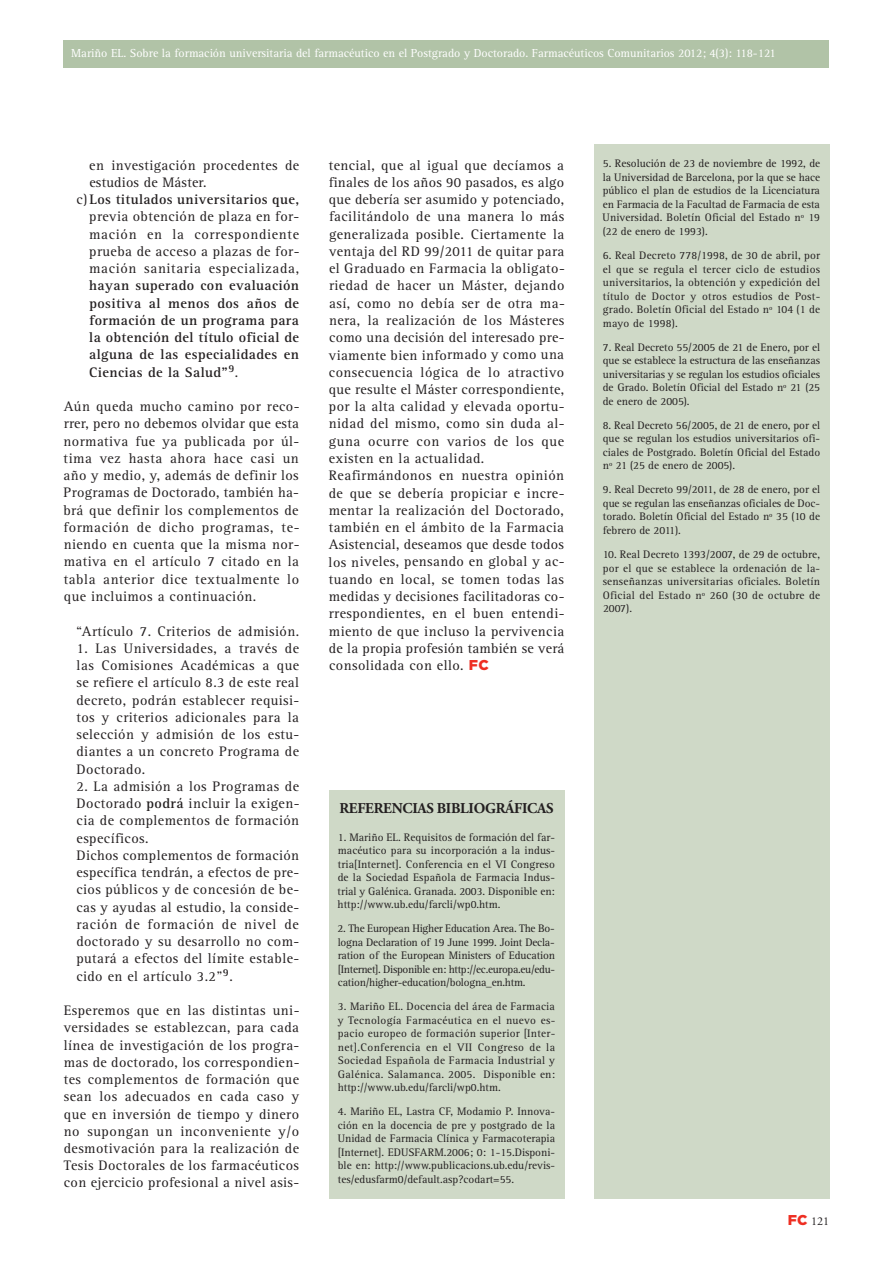
<style>
.page{position:relative;width:893px;height:1263px;background:#fff}
.page>*{position:absolute;margin:0;border:0;box-sizing:border-box;transform-origin:0 0}
.t1{font:700 15px "Adobe Garamond Pro";letter-spacing:-.015em;color:#231f20}
.t2{font:14.25px/17.2px "Rotis Serif";letter-spacing:.03em;color:#231f20;text-align:justify}
.t3{font:700 14.25px/17.2px "Rotis Serif";letter-spacing:.03em;color:#231f20;text-align:justify}
.t4{font:14.25px "Rotis Serif";letter-spacing:.05em;color:#231f20}
.t5{font:12px "Rotis Serif";color:#fff}
.t6{font:12px "Adobe Garamond Pro";color:#231f20}
.t7{font:11.25px/13.5px "Rotis Serif";color:#231f20;text-align:justify}
.s1{font-weight:400}
.s2{font-weight:700}
.s3{font-family:"Gotham";font-weight:900;color:#ee2e22}
.s4{font-family:"Gotham";font-weight:900;font-size:14.25px;color:#ee2e22}
</style>
<div class="page">
<div style="left:64px;top:40px;width:765px;height:27px;background:#b1c3a7"></div>
<div style="left:594px;top:145px;width:235px;height:1054px;background:#cfd9c7"></div>
<div style="left:329px;top:791px;width:235px;height:408px;background:#cfd9c7"></div>
<p class="t5" style="left:71px;top:49px;width:706px">Mariño EL. Sobre la formación universitaria del farmacéutico en el Postgrado y Doctorado. Farmacéuticos Comunitarios 2012; 4(3): 118-121</p>
<p class="t2" style="left:89px;top:158px;width:211px">en investigación procedentes de</p>
<p class="t2" style="left:89px;top:175px;width:119px">estudios de Máster.</p>
<p class="t3" style="left:77px;top:192px;width:224px"><span class="s1">c)</span> Los titulados universitarios que,</p>
<p class="t2" style="left:89px;top:210px;width:212px">previa obtención de plaza en for-</p>
<p class="t4" style="left:89px;top:229px;width:211px">mación en la correspondiente</p>
<p class="t2" style="left:89px;top:244px;width:212px">prueba de acceso a plazas de for-</p>
<p class="t2" style="left:89px;top:261px;width:211px">mación sanitaria especializada,</p>
<p class="t3" style="left:89px;top:279px;width:211px">hayan superado con evaluación positiva al menos dos años de formación de un programa para la obtención del título oficial de alguna de las especialidades en Ciencias de la Salud”<sup>9</sup><span class="s1">.</span></p>
<p class="t2" style="left:63px;top:399px;width:238px">Aún queda mucho camino por reco&shy;rrer, pero no debemos olvidar que esta normativa fue ya publicada por úl&shy;tima vez hasta ahora hace casi un año y medio, y, además de definir los Programas de Doctorado, también ha&shy;brá que definir los complementos de formación de dicho programas, te&shy;niendo en cuenta que la misma nor&shy;mativa en el artículo 7 citado en la tabla anterior dice textualmente lo que incluimos a continuación.</p>
<p class="t2" style="left:77px;top:624px;width:224px">“Artículo 7. Criterios de admisión.</p>
<p class="t2" style="left:76px;top:641px;width:224px">1. Las Universidades, a través de las Comisiones Académicas a que se refiere el artículo 8.3 de este real decreto, podrán establecer requisi&shy;tos y criterios adicionales para la selección y admisión de los estu&shy;diantes a un concreto Programa de Doctorado.</p>
<p class="t2" style="left:76px;top:779px;width:225px;text-align:left">2. La admisión a los Programas de<br>Doctorado <span class="s2">podrá</span> incluir la exigen&shy;cia de complementos de formación específicos.<br>Dichos complementos de formación específica tendrán, a efectos de pre&shy;cios públicos y de concesión de be&shy;cas y ayudas al estudio, la conside&shy;ración de formación de nivel de doctorado y su desarrollo no com&shy;putará a efectos del límite estable&shy;cido en el artículo 3.2”<sup>9</sup>.</p>
<p class="t2" style="left:64px;top:1003px;width:237px">Esperemos que en las distintas uni&shy;versidades se establezcan, para cada línea de investigación de los progra&shy;mas de doctorado, los correspondien&shy;tes complementos de formación que sean los adecuados en cada caso y que en inversión de tiempo y dinero no supongan un inconveniente y/o desmotivación para la realización de Tesis Doctorales de los farmacéuticos con ejercicio profesional a nivel asis-</p>
<p class="t2" style="left:329px;top:158px;width:238px;text-align:left">tencial, que al igual que decíamos a finales de los años 90 pasados, es algo que debería ser asumido y potenciado, facilitándolo de una manera lo más generalizada posible. Ciertamente la ventaja del RD 99/2011 de quitar para el Graduado en Farmacia la obligato&shy;riedad de hacer un Máster, dejando así, como no debía ser de otra ma&shy;nera, la realización de los Másteres como una decisión del interesado pre&shy;viamente bien informado y como una consecuencia lógica de lo atractivo que resulte el Máster correspondiente, por la alta calidad y elevada oportu&shy;nidad del mismo, como sin duda al&shy;guna ocurre con varios de los que existen en la actualidad.<br>Reafirmándonos en nuestra opinión de que se debería propiciar e incre&shy;mentar la realización del Doctorado, también en el ámbito de la Farmacia Asistencial, deseamos que desde todos los niveles, pensando en global y ac&shy;tuando en local, se tomen todas las medidas y decisiones facilitadoras co&shy;rrespondientes, en el buen entendi&shy;miento de que incluso la pervivencia de la propia profesión también se verá consolidada con ello. <span class="s3">FC</span></p>
<p class="t7" style="left:603px;top:158px;width:219px">5. Resolución de 23 de noviembre de 1992, de la Universidad de Barcelona, por la que se hace público el plan de estudios de la Licenciatura en Farmacia de la Facultad de Farmacia de esta Universidad. Boletín Oficial del Estado nº 19 (22 de enero de 1993).</p>
<p class="t7" style="left:603px;top:250px;width:219px">6. Real Decreto 778/1998, de 30 de abril, por el que se regula el tercer ciclo de estudios universitarios, la obtención y expedición del título de Doctor y otros estudios de Post - grado. Boletín Oficial del Estado nº 104 (1 de mayo de 1998).</p>
<p class="t7" style="left:603px;top:341px;width:219px">7. Real Decreto 55/2005 de 21 de Enero, por el que se establece la estructura de las enseñanzas universitarias y se regulan los estudios oficiales de Grado. Boletín Oficial del Estado nº 21 (25 de enero de 2005).</p>
<p class="t7" style="left:603px;top:419px;width:219px">8. Real Decreto 56/2005, de 21 de enero, por el que se regulan los estudios universitarios ofi&shy;ciales de Postgrado. Boletín Oficial del Estado nº 21 (25 de enero de 2005).</p>
<p class="t7" style="left:603px;top:484px;width:219px">9. Real Decreto 99/2011, de 28 de enero, por el que se regulan las enseñanzas oficiales de Doc&shy;torado. Boletín Oficial del Estado nº 35 (10 de febrero de 2011).</p>
<p class="t7" style="left:603px;top:549px;width:219px">10. Real Decreto 1393/2007, de 29 de octubre, por el que se establece la ordenación de la&shy;senseñanzas universitarias oficiales. Boletín Oficial del Estado nº 260 (30 de octubre de 2007).</p>
<p class="t1" style="left:339px;top:803px;width:216px">REFERENCIAS BIBLIOGRÁFICAS</p>
<p class="t7" style="left:338px;top:831px;width:219px">1. Mariño EL. Requisitos de formación del far&shy;macéutico para su incorporación a la indus&shy;tria[Internet]. Conferencia en el VI Congreso de la Sociedad Española de Farmacia Indus&shy;trial y Galénica. Granada. 2003. Disponible en: http://www.ub.edu/farcli/wp0.htm.</p>
<p class="t7" style="left:338px;top:923px;width:219px">2. The European Higher Education Area. The Bo&shy;logna Declaration of 19 June 1999. Joint Decla&shy;ration of the European Ministers of Education [Internet]. Disponible en: http://ec.europa.eu/edu&shy;cation/higher-education/bologna_en.htm.</p>
<p class="t7" style="left:338px;top:1001px;width:219px">3. Mariño EL. Docencia del área de Farmacia y Tecnología Farmacéutica en el nuevo es&shy;pacio europeo de formación superior [Inter&shy;net].Conferencia en el VII Congreso de la Sociedad Española de Farmacia Industrial y Galénica. Salamanca. 2005. Disponible en: http://www.ub.edu/farcli/wp0.htm.</p>
<p class="t7" style="left:338px;top:1106px;width:219px">4. Mariño EL, Lastra CF, Modamio P. Innova&shy;ción en la docencia de pre y postgrado de la Unidad de Farmacia Clínica y Farmacoterapia [Internet]. EDUSFARM.2006; 0: 1-15.Disponi&shy;ble en: http://www.publicacions.ub.edu/revis&shy;tes/edusfarm0/default.asp?codart=55.</p>
<p class="t6" style="left:788px;top:1216px;width:43px"><span class="s4">FC</span> 121</p>
</div>
